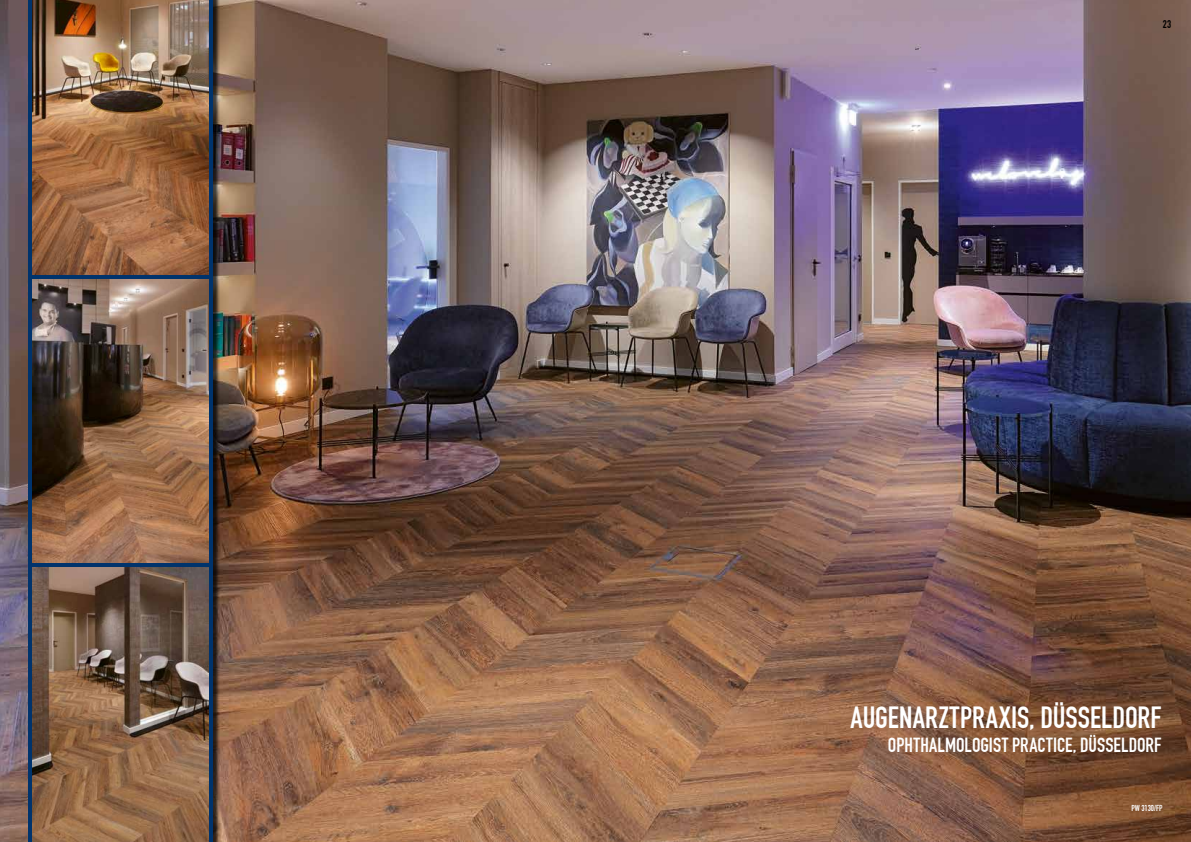
<style>
.page{position:relative;width:1191px;height:842px;background:#fff}
.page>*{position:absolute;margin:0;border:0;box-sizing:border-box;transform-origin:0 0}
.t1{font:30px "DIN Engschrift";letter-spacing:.01em;color:#fff}
.t2{font:20px "DIN Engschrift";letter-spacing:.01em;color:#fff}
.t3{font:11px "DIN Engschrift";color:#000}
.t4{font:8.5px "DIN Engschrift";color:#fff}
</style>
<div class="page">
<img style="left:0;top:0;width:1191px;height:842px">
<div style="left:29px;top:0;width:191px;height:842px;background:#000;opacity:.75"></div>
<svg style="left:28px;top:0;width:185px;height:842px;background:#103662"></svg>
<img style="left:33px;top:0;width:175px;height:275px">
<img style="left:33px;top:279px;width:175px;height:284px">
<img style="left:33px;top:567px;width:175px;height:275px">
<p class="t3" style="left:1162px;top:18px;width:10px">23</p>
<h1 class="t1" style="left:850px;top:700px;width:308px">AUGENARZTPRAXIS, DÜSSELDORF</h1>
<p class="t2" style="left:888px;top:733px;width:272px">OPHTHALMOLOGIST PRACTICE, DÜSSELDORF</p>
<p class="t4" style="left:1131px;top:803px;width:33px">PW 3130/FP</p>
</div>
